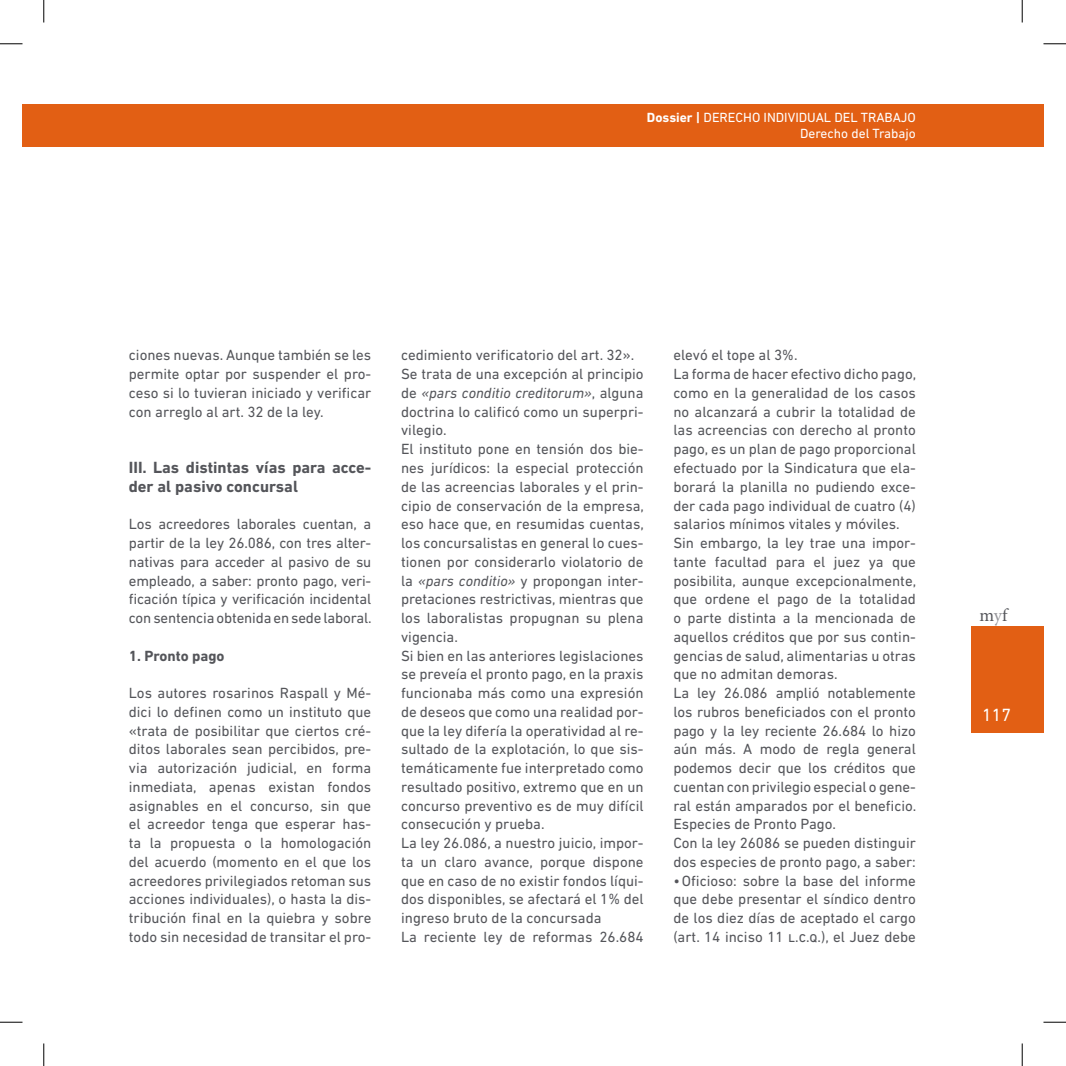
<style>
.page{position:relative;width:1066px;height:1066px;background:#fff}
.page>*{position:absolute;margin:0;border:0;box-sizing:border-box;transform-origin:0 0}
.t1{font:18px "Minion Pro";color:#54555a}
.t2{font:18px "DIN Next LT Pro";color:#fff}
.t3{font:700 16.5px/18.8px "DIN Next LT Pro";color:#54555a}
.t4{font:15px/18.8px "DIN Next LT Pro";color:#54555a;text-align:justify}
.t5{font:700 15px "DIN Next LT Pro";color:#54555a}
.t6{font:13.5px/16.2px "DIN Next LT Pro";color:#fff;text-align:right}
.s1{font-weight:700}
.s2{font-style:italic}
.s3{color:#959599}
</style>
<div class="page">
<div style="left:44px;top:104px;width:999px;height:43px;background:#e25f14"></div>
<div style="left:971px;top:626px;width:72px;height:107px;background:#e25f14"></div>
<div style="left:22px;top:104px;width:22px;height:43px;background:#e25f14"></div>
<svg style="left:0;top:44px;width:22px;height:1px"></svg>
<svg style="left:1043px;top:44px;width:22px;height:1px"></svg>
<svg style="left:0;top:1021px;width:22px;height:1px"></svg>
<svg style="left:1043px;top:1021px;width:22px;height:1px"></svg>
<svg style="left:44px;top:0;width:1px;height:23px"></svg>
<svg style="left:44px;top:1043px;width:1px;height:22px"></svg>
<svg style="left:1021px;top:0;width:1px;height:23px"></svg>
<svg style="left:1021px;top:1043px;width:1px;height:22px"></svg>
<p class="t6" style="left:647px;top:109px;width:270px"><span class="s1">Dossier |</span> DERECHO INDIVIDUAL DEL TRABAJO<br>Derecho del Trabajo</p>
<p class="t4" style="left:129px;top:346px;width:244px">ciones nuevas. Aunque también se les permite optar por suspender el pro&shy;ceso si lo tuvieran iniciado y verificar con arreglo al art. 32 de la ley.</p>
<p class="t3" style="left:129px;top:458px;width:244px">III. Las distintas vías para acce&shy;der al pasivo concursal</p>
<p class="t4" style="left:129px;top:514px;width:244px">Los acreedores laborales cuentan, a partir de la ley 26.086, con tres alter&shy;nativas para acceder al pasivo de su empleado, a saber: pronto pago, veri&shy;ficación típica y verificación incidental con sentencia obtenida en sede laboral.</p>
<p class="t5" style="left:129px;top:646px;width:97px">1. Pronto pago</p>
<p class="t4" style="left:129px;top:683px;width:244px">Los autores rosarinos Raspall y Mé&shy;dici lo definen como un instituto que «trata de posibilitar que ciertos cré&shy;ditos laborales sean percibidos, pre&shy;via autorización judicial, en forma inmediata, apenas existan fondos asignables en el concurso, sin que el acreedor tenga que esperar has&shy;ta la propuesta o la homologación del acuerdo (momento en el que los acreedores privilegiados retoman sus acciones individuales), o hasta la dis&shy;tribución final en la quiebra y sobre todo sin necesidad de transitar el pro-</p>
<p class="t4" style="left:401px;top:346px;width:235px">cedimiento verificatorio del art. 32».</p>
<p class="t4" style="left:401px;top:364px;width:244px">Se trata de una excepción al principio de <span class="s2">«pars conditio creditorum»</span>, alguna doctrina lo calificó como un superpri&shy;vilegio.</p>
<p class="t4" style="left:401px;top:439px;width:244px">El instituto pone en tensión dos bie&shy;nes jurídicos: la especial protección de las acreencias laborales y el prin&shy;cipio de conservación de la empresa, eso hace que, en resumidas cuentas, los concursalistas en general lo cues&shy;tionen por considerarlo violatorio de la <span class="s2">«pars conditio»</span> y propongan inter&shy;pretaciones restrictivas, mientras que los laboralistas propugnan su plena vigencia.</p>
<p class="t4" style="left:401px;top:646px;width:244px">Si bien en las anteriores legislaciones se preveía el pronto pago, en la praxis funcionaba más como una expresión de deseos que como una realidad por&shy;que la ley difería la operatividad al re&shy;sultado de la explotación, lo que sis&shy;temáticamente fue interpretado como resultado positivo, extremo que en un concurso preventivo es de muy difícil consecución y prueba.</p>
<p class="t4" style="left:401px;top:833px;width:244px">La ley 26.086, a nuestro juicio, impor&shy;ta un claro avance, porque dispone que en caso de no existir fondos líqui&shy;dos disponibles, se afectará el 1% del ingreso bruto de la concursada</p>
<p class="t4" style="left:401px;top:927px;width:244px">La reciente ley de reformas 26.684</p>
<p class="t4" style="left:673px;top:346px;width:126px">elevó el tope al 3%.</p>
<p class="t4" style="left:673px;top:364px;width:244px">La forma de hacer efectivo dicho pago, como en la generalidad de los casos no alcanzará a cubrir la totalidad de las acreencias con derecho al pronto pago, es un plan de pago proporcional efectuado por la Sindicatura que ela&shy;borará la planilla no pudiendo exce&shy;der cada pago individual de cuatro (4) salarios mínimos vitales y móviles.</p>
<p class="t4" style="left:673px;top:533px;width:244px">Sin embargo, la ley trae una impor&shy;tante facultad para el juez ya que posibilita, aunque excepcionalmente, que ordene el pago de la totalidad o parte distinta a la mencionada de aquellos créditos que por sus contin&shy;gencias de salud, alimentarias u otras que no admitan demoras.</p>
<p class="t4" style="left:673px;top:683px;width:244px">La ley 26.086 amplió notablemente los rubros beneficiados con el pronto pago y la ley reciente 26.684 lo hizo aún más. A modo de regla general podemos decir que los créditos que cuentan con privilegio especial o gene&shy;ral están amparados por el beneficio.</p>
<p class="t4" style="left:673px;top:814px;width:164px">Especies de Pronto Pago.</p>
<p class="t4" style="left:673px;top:833px;width:244px">Con la ley 26086 se pueden distinguir dos especies de pronto pago, a saber:</p>
<p class="t4" style="left:673px;top:871px;width:244px">•Oficioso: sobre la base del informe que debe presentar el síndico dentro de los diez días de aceptado el cargo (art. 14 inciso 11 L.c.q.), el Juez debe</p>
<p class="t1" style="left:979px;top:603px;width:29px">m<span class="s3">y</span>f</p>
<p class="t2" style="left:982px;top:704px;width:31px">117</p>
</div>
